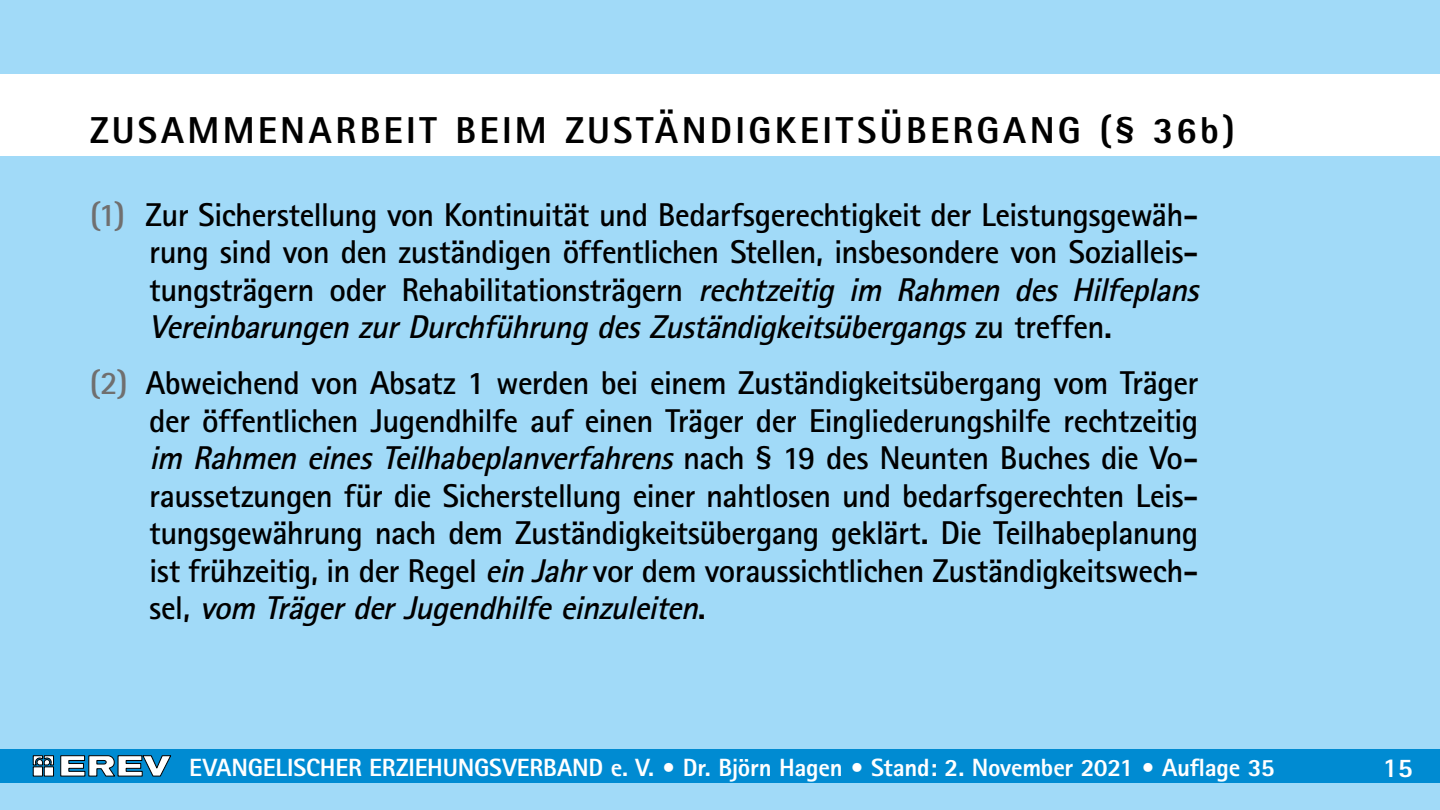
<style>
.page{position:relative;width:1440px;height:810px;background:#fff}
.page>*{position:absolute;margin:0;border:0;box-sizing:border-box;transform-origin:0 0}
.t1{font:800 37.5px "Rotis Sans Serif";letter-spacing:.085em;color:#000}
.t2{font:700 33px/37.5px "Rotis Sans Serif";letter-spacing:-.02em;color:#000}
.t3{font:800 27px "Rotis Sans Serif";color:#fff}
.t4{font:800 24.97px "Rotis Sans Serif";letter-spacing:-.01em;color:#fff}
.s1{color:#706f6f}
.s2{font-style:italic}
</style>
<div class="page">
<div style="left:0;top:0;width:1440px;height:74px;background:#a1daf8"></div>
<div style="left:0;top:156px;width:1440px;height:654px;background:#a1daf8"></div>
<div style="left:0;top:749px;width:1440px;height:34px;background:#008bd2"></div>
<svg style="left:33px;top:755px;width:138px;height:22px"></svg>
<p class="t1" style="left:90px;top:106px;width:1146px">ZUSAMMENARBEIT BEIM ZUSTÄNDIGKEITSÜBERGANG (§ 36b)</p>
<p class="t2" style="left:149px;top:195px;width:1059px;text-indent:-59px"><span class="s1">(1)</span> Zur Sicherstellung von Kontinuität und Bedarfsgerechtigkeit der Leistungsgewäh&shy;rung sind von den zuständigen öffentlichen Stellen, insbesondere von Sozialleis&shy;tungsträgern oder Rehabilitationsträgern <span class="s2">rechtzeitig im Rahmen des Hilfeplans Vereinbarungen zurDurchführung desZuständigkeitsübergangs</span>z u t r e ffe n .</p>
<p class="t2" style="left:149px;top:364px;width:1051px;text-align:justify;text-indent:-59px"><span class="s1">(2)</span> Abweichend von Absatz 1 werden bei einem Zuständigkeitsübergang vom Träger der öffentlichen Jugendhilfe auf einen Träger der Eingliederungshilfe rechtzeitig <span class="s2">im Rahmen eines Teilhabeplanverfahrens</span> n a c h § 1 9 d e s N e u n t e n B u c h e s d i e Vo - raussetzungen für die Sicherstellung einer nahtlosen und bedarfsgerechten Leis&shy;tungsgewährung nach dem Zuständigkeitsübergang geklärt. Die Teilhabeplanung ist frühzeitig, in der Regel <span class="s2">ein Jahr</span>vor dem voraussichtlichen Zuständigkeitswech&shy;s e l , <span class="s2">vom TrägerderJugendhilfeeinzuleiten</span>.</p>
<p class="t4" style="left:189px;top:752px;width:1087px">EVANGELISCHER ERZIEHUNGSVERBAND e. V. • Dr. Björn Hagen • Stand: 2. November 2021 • Auflage 35</p>
<p class="t3" style="left:1383px;top:750px;width:32px">15</p>
</div>
